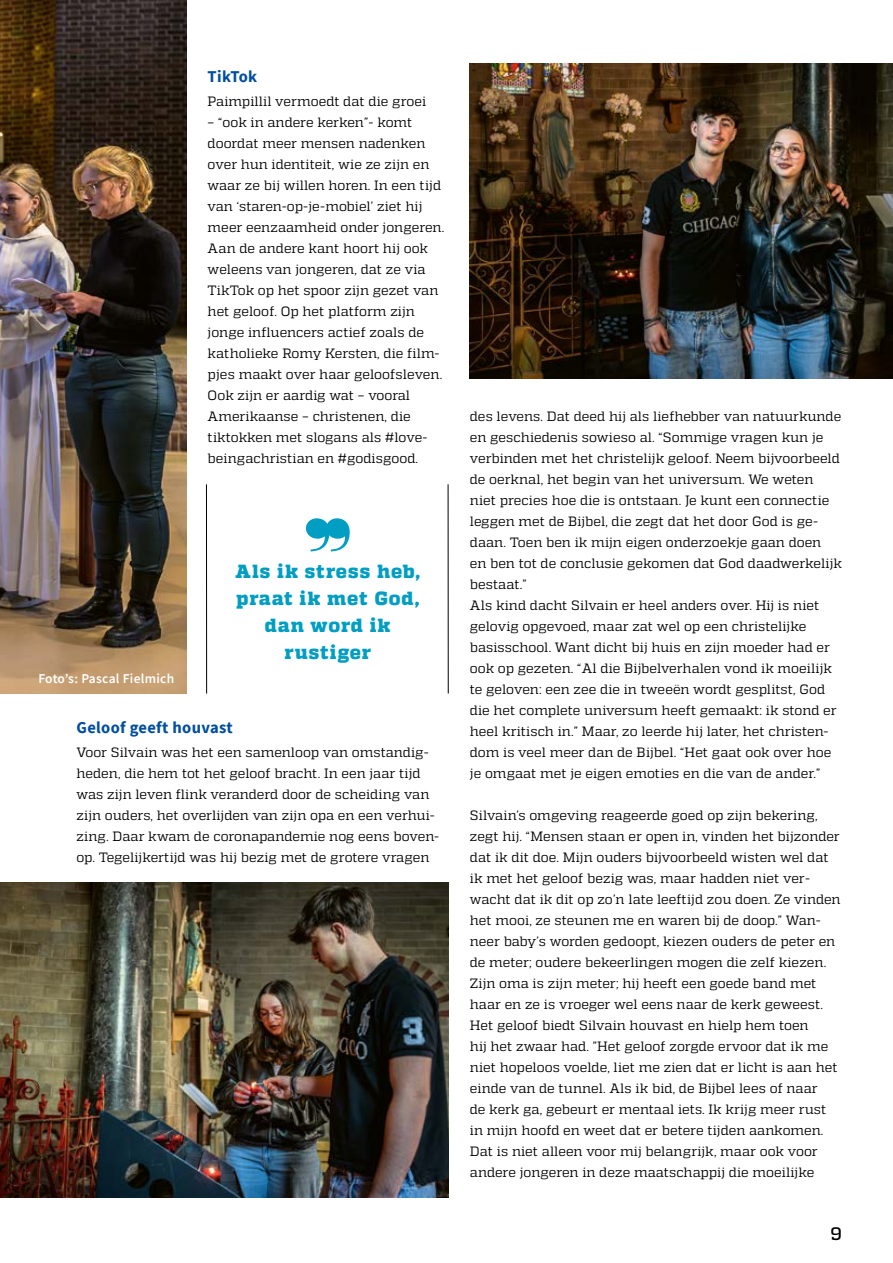
<style>
.page{position:relative;width:893px;height:1263px;background:#fff}
.page>*{position:absolute;margin:0;border:0;box-sizing:border-box;transform-origin:0 0}
.t1{font:800 19.05px/27px "Quadon";letter-spacing:.045em;color:#009ec3;text-align:center}
.t2{font:500 18px "Quadon";color:#000}
.t3{font:700 16.5px "Source Sans Pro";letter-spacing:.02em;color:#004e9e}
.t4{font:13.5px/21px "Quadon";color:#000}
.t5{font:600 13.5px "Source Sans Pro";letter-spacing:.02em;color:#fff}
</style>
<div class="page">
<img style="left:0;top:0;width:186px;height:694px">
<svg style="left:306px;top:518px;width:44px;height:33px"></svg>
<div style="left:207px;top:484px;width:242px;height:210px;border:1px solid #fff"></div>
<hr style="left:448px;top:484px;width:1px;height:209px;background:#000">
<hr style="left:206px;top:484px;width:1px;height:209px;background:#000">
<img style="left:470px;top:64px;width:423px;height:315px">
<img style="left:0;top:883px;width:449px;height:315px">
<p class="t3" style="left:208px;top:65px;width:51px">TikTok</p>
<p class="t4" style="left:208px;top:90px;width:220px">Paimpillil vermoedt dat die groei</p>
<p class="t4" style="left:208px;top:112px;width:238px">– “ook in andere kerken”- komt doordat meer mensen nadenken over hun identiteit, wie ze zijn en waar ze bij willen horen. In een tijd van ‘staren-op-je-mobiel’ ziet hij meer eenzaamheid onder jongeren.<br>Aan de andere kant hoort hij ook weleens van jongeren, dat ze via<br>TikTok op het spoor zijn gezet van het geloof. Op het platform zijn jonge influencers actief zoals de katholieke Romy Kersten, die film&shy;pjes maakt over haar geloofsleven.<br>Ook zijn er aardig wat – vooral<br>Amerikaanse – christenen, die tiktokken met slogans als #love&shy;beingachristian en #godisgood.</p>
<p class="t5" style="left:38px;top:670px;width:137px">Foto’s: Pascal Fielmich</p>
<h1 class="t1" style="left:236px;top:559px;width:186px">Als ik stress heb, praat ik met God, dan word ik rustiger</h1>
<p class="t3" style="left:77px;top:716px;width:158px">Geloof geeft houvast</p>
<p class="t4" style="left:77px;top:741px;width:364px">Voor Silvain was het een samenloop van omstandig&shy;heden, die hem tot het geloof bracht. In een jaar tijd was zijn leven flink veranderd door de scheiding van zijn ouders, het overlijden van zijn opa en een verhui&shy;zing. Daar kwam de coronapandemie nog eens boven&shy;op. Tegelijkertijd was hij bezig met de grotere vragen</p>
<p class="t4" style="left:470px;top:406px;width:374px">des levens. Dat deed hij als liefhebber van natuurkunde en geschiedenis sowieso al. “Sommige vragen kun je verbinden met het christelijk geloof. Neem bijvoorbeeld de oerknal, het begin van het universum. We weten niet precies hoe die is ontstaan. Je kunt een connectie leggen met de Bijbel, die zegt dat het door God is ge&shy;daan. Toen ben ik mijn eigen onderzoekje gaan doen<br>en ben tot de conclusie gekomen dat God daadwerkelijk bestaat.”<br>Als kind dacht Silvain er heel anders over. Hij is niet gelovig opgevoed, maar zat wel op een christelijke basisschool. Want dicht bij huis en zijn moeder had er ook op gezeten. “Al die Bijbelverhalen vond ik moeilijk te geloven: een zee die in tweeën wordt gesplitst, God die het complete universum heeft gemaakt: ik stond er heel kritisch in.” Maar, zo leerde hij later, het christen&shy;dom is veel meer dan de Bijbel. “Het gaat ook over hoe je omgaat met je eigen emoties en die van de ander.”</p>
<p class="t4" style="left:470px;top:805px;width:372px">Silvain’s omgeving reageerde goed op zijn bekering, zegt hij. “Mensen staan er open in, vinden het bijzonder dat ik dit doe. Mijn ouders bijvoorbeeld wisten wel dat ik met het geloof bezig was, maar hadden niet ver&shy;wacht dat ik dit op zo’n late leeftijd zou doen. Ze vinden het mooi, ze steunen me en waren bij de doop.” Wan&shy;neer baby’s worden gedoopt, kiezen ouders de peter en de meter; oudere bekeerlingen mogen die zelf kiezen.<br>Zijn oma is zijn meter; hij heeft een goede band met haar en ze is vroeger wel eens naar de kerk geweest.<br>Het geloof biedt Silvain houvast en hielp hem toen<br>hij het zwaar had. ”Het geloof zorgde ervoor dat ik me niet hopeloos voelde, liet me zien dat er licht is aan het einde van de tunnel. Als ik bid, de Bijbel lees of naar<br>de kerk ga, gebeurt er mentaal iets. Ik krijg meer rust in mijn hoofd en weet dat er betere tijden aankomen.<br>Dat is niet alleen voor mij belangrijk, maar ook voor andere jongeren in deze maatschappij die moeilijke</p>
<h2 class="t2" style="left:831px;top:1223px;width:13px">9</h2>
</div>
